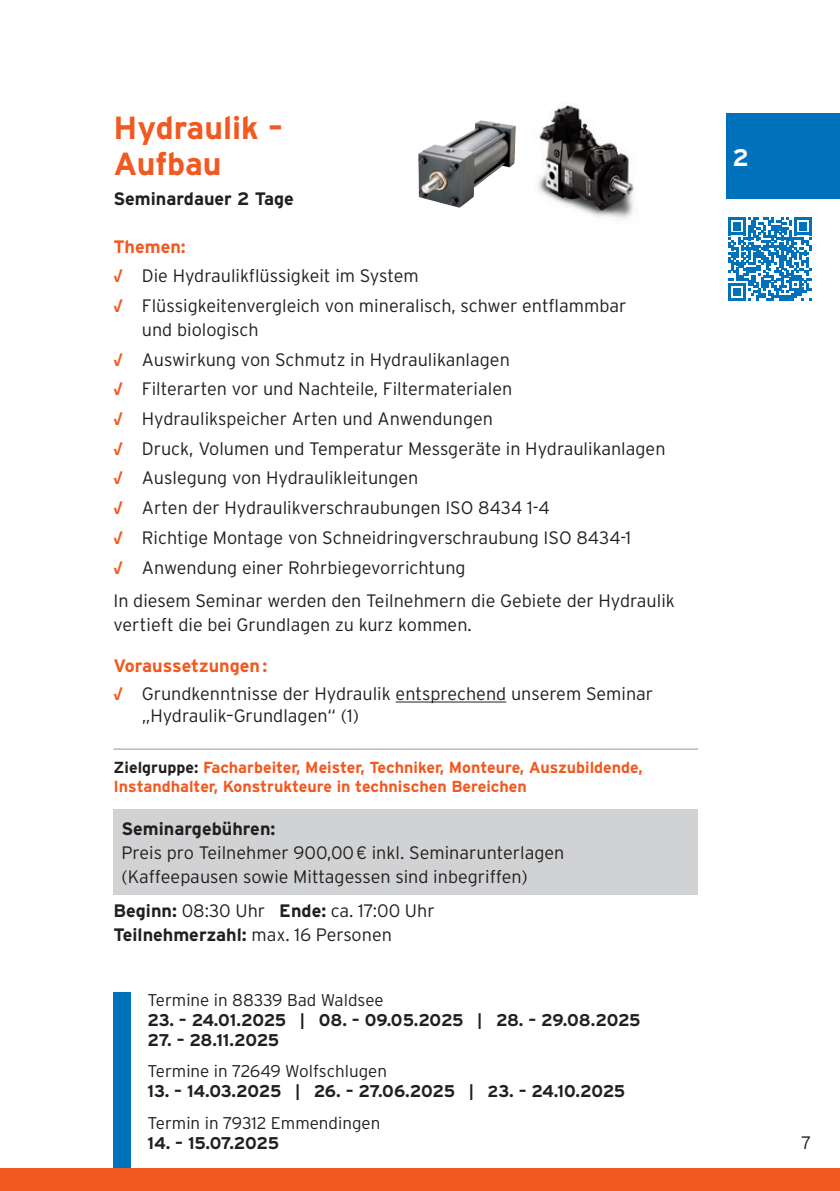
<style>
.page{position:relative;width:840px;height:1191px;background:#fff}
.page>*{position:absolute;margin:0;border:0;box-sizing:border-box;transform-origin:0 0}
.t1{font:700 32px/36px "Interstate";color:#f15921}
.t2{font:700 24px "Interstate";color:#fff}
.t3{font:300 18px/29.6px "Interstate";color:#231f20}
.t4{font:700 18px "Interstate";color:#231f20}
.t5{font:700 17px/31.4px "Interstate";letter-spacing:-.02em;color:#231f20}
.t6{font:300 17px "Interstate";color:#231f20}
.t7{font:700 16px/19.2px "Interstate";color:#f15921}
.s1{font-weight:700;color:#f15921}
.s2{font-family:"Interstate Condensed";font-weight:700;color:#f15921}
.s3{color:#231f20}
.s4{font-weight:700}
.s5{font-size:16px}
.s6{font-weight:300}
</style>
<div class="page">
<div style="left:0;top:1168px;width:839px;height:23px;background:#f15921"></div>
<div style="left:113px;top:992px;width:17px;height:176px;background:#0072bc"></div>
<hr style="left:395px;top:701px;width:111px;height:1px;background:#231f20">
<svg style="left:113px;top:749px;width:584px;height:146px"></svg>
<div style="left:113px;top:809px;width:584px;height:85px;background:#d1d2d4"></div>
<hr style="left:113px;top:748px;width:584px;height:1px;background:#939598">
<img style="left:538px;top:104px;width:96px;height:115px">
<img style="left:418px;top:120px;width:97px;height:88px">
<div style="left:726px;top:113px;width:113px;height:85px;background:#0072bc"></div>
<svg style="left:728px;top:218px;width:82px;height:82px"></svg>
<h1 class="t1" style="left:113px;top:110px;width:171px">Hydraulik –<br>Aufbau</h1>
<p class="t4" style="left:113px;top:188px;width:182px">Seminardauer 2 Tage</p>
<p class="t3" style="left:113px;top:231px;width:514px"><span class="s1">Themen:<br></span><span class="s2">√</span> Die Hydraulikflüssigkeit im System<br><span class="s2">√</span> Flüssigkeitenvergleich von mineralisch, schwer entflammbar</p>
<p class="t3" style="left:113px;top:315px;width:553px;text-indent:28px">und biologisch<br><span class="s2">√</span> Auswirkung von Schmutz in Hydraulikanlagen<br><span class="s2">√</span> Filterarten vor und Nachteile, Filtermaterialen<br><span class="s2">√</span> Hydraulikspeicher Arten und Anwendungen<br><span class="s2">√</span> Druck, Volumen und Temperatur Messgeräte in Hydraulikanlagen <span class="s2">√</span> Auslegung von Hydraulikleitungen<br><span class="s2">√</span> Arten der Hydraulikverschraubungen ISO 8434 1-4<br><span class="s2">√</span> Richtige Montage von Schneidringverschraubung ISO 8434-1<br><span class="s2">√</span> Anwendung einer Rohrbiegevorrichtung</p>
<p class="t3" style="left:113px;top:588px;width:562px;line-height:24px">In diesem Seminar werden den Teilnehmern die Gebiete der Hydraulik vertieft die bei Grundlagen zu kurz kommen.</p>
<p class="t3" style="left:113px;top:651px;width:541px;line-height:27.6px"><span class="s1">Voraussetzungen:<br></span><span class="s2">√</span> Grundkenntnisse der Hydraulik entsprechend unserem Seminar</p>
<p class="t3" style="left:142px;top:700px;width:218px">„Hydraulik–Grundlagen“ (1)</p>
<p class="t7" style="left:113px;top:758px;width:530px"><span class="s3">Zielgruppe:</span> Facharbeiter, Meister, Techniker, Monteure, Auszubildende,<br>Instandhalter, Konstrukteure in technischen Bereichen</p>
<p class="t4" style="left:121px;top:819px;width:155px">Seminargebühren:</p>
<p class="t3" style="left:121px;top:840px;width:444px;line-height:24px">Preis pro Teilnehmer 900,00€ inkl. Seminarunterlagen (Kaffeepausen sowie Mittagessen sind inbegriffen)</p>
<p class="t3" style="left:113px;top:898px;width:322px;line-height:24px"><span class="s4">Beginn:</span> 08:30 Uhr <span class="s4">Ende:</span> ca. 17:00 Uhr<br><span class="s4">Teilnehmerzahl:</span> max. 16 Personen</p>
<p class="t6" style="left:147px;top:990px;width:237px">Termine in 88339 Bad Waldsee</p>
<p class="t5" style="left:147px;top:1004px;width:494px">23. – 24.01.2025 <span class="s5">|</span> 08. – 09.05.2025 <span class="s5">|</span> 28. – 29.08.2025</p>
<p class="t5" style="left:147px;top:1024px;width:133px">27. – 28.11.2025</p>
<p class="t6" style="left:147px;top:1062px;width:241px">Termine in 72649 Wolfschlugen</p>
<p class="t5" style="left:147px;top:1075px;width:479px">13. – 14.03.2025 <span class="s5">|</span> 26. – 27.06.2025 <span class="s5">| 2</span>3. – 24.10.2025<br><span class="s6">Termin in 79312 Emmendingen</span></p>
<p class="t5" style="left:147px;top:1127px;width:133px">14. – 15.07.2025</p>
<h2 class="t2" style="left:732px;top:144px;width:18px">2</h2>
<p class="t3" style="left:801px;top:1127px;width:12px">7</p>
</div>
